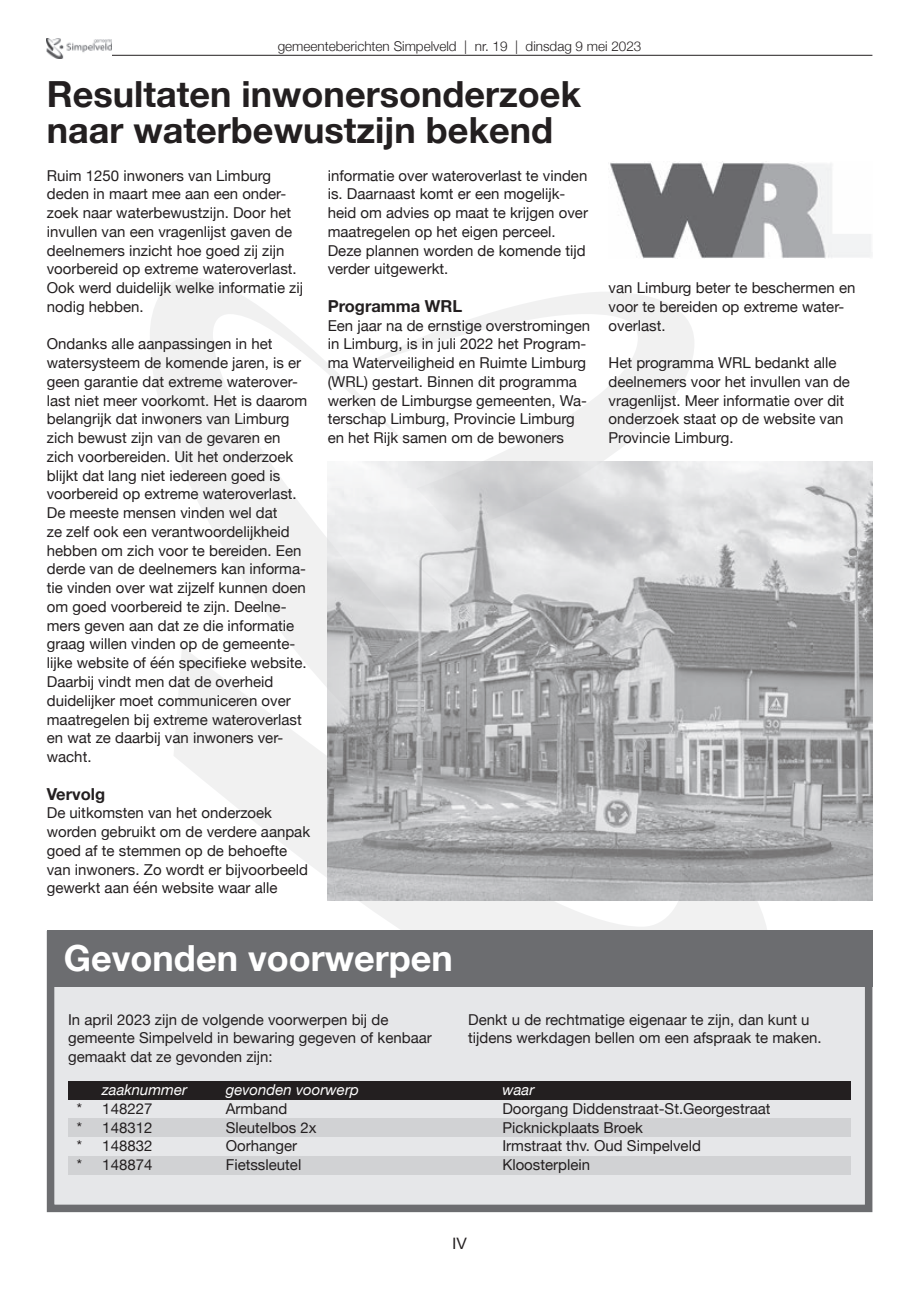
<style>
.page{position:relative;width:915px;height:1293px;background:#fff}
.page>*{position:absolute;margin:0;border:0;box-sizing:border-box;transform-origin:0 0}
.t1{font:700 36px/36px "Helvetica Neue";color:#231f20}
.t2{font:700 36px "Helvetica Neue";color:#fff}
.t3{font:700 16.5px "Helvetica Neue";color:#231f20}
.t4{font:15.75px "Arial";color:#231f20}
.t5{font:15px/18.8px "Helvetica Neue";color:#231f20}
.t6{font:condensed 15px "Bernina Sans";color:#231f20}
.t7{font:italic 15px "Helvetica Neue";color:#fff}
.t8{font:300 13.5px "Helvetica Neue";color:#231f20}
</style>
<div class="page">
<hr style="left:89px;top:55px;width:783px;height:1px;background:#231f20">
<svg style="left:173px;top:749px;width:596px;height:182px"></svg>
<svg style="left:150px;top:277px;width:212px;height:472px"></svg>
<svg style="left:362px;top:292px;width:332px;height:170px"></svg>
<img style="left:47px;top:39px;width:65px;height:20px">
<div style="left:51px;top:934px;width:817px;height:274px;background:#e6e7e9"></div>
<div style="left:47px;top:931px;width:825px;height:281px;border:8px solid #6c6d70"></div>
<div style="left:47px;top:931px;width:825px;height:56px;background:#6c6d70"></div>
<div style="left:68px;top:1118px;width:782px;height:19px;background:#d1d2d4"></div>
<div style="left:68px;top:1081px;width:782px;height:18px;background:#231f20"></div>
<div style="left:68px;top:1156px;width:782px;height:18px;background:#d1d2d4"></div>
<img style="left:610px;top:162px;width:262px;height:97px">
<img style="left:327px;top:462px;width:545px;height:438px">
<p class="t8" style="left:278px;top:36px;width:365px">gemeenteberichten Simpelveld | nr. 19 | dinsdag 9 mei 2023</p>
<p class="t6" style="left:304px;top:38px;width:312px">weekblad d’r Troebadoer | nr. 19 | dinsdag 9 mei 2023</p>
<h1 class="t1" style="left:47px;top:77px;width:535px">Resultaten inwonersonderzoek naar waterbewustzijn bekend</h1>
<p class="t5" style="left:47px;top:167px;width:258px">Ruim 1250 inwoners van Limburg deden in maart mee aan een onder&shy;zoek naar waterbewustzijn. Door het invullen van een vragenlijst gaven de deelnemers inzicht hoe goed zij zijn voorbereid op extreme wateroverlast.<br>Ook werd duidelijk welke informatie zij nodig hebben.</p>
<p class="t5" style="left:47px;top:335px;width:262px">Ondanks alle aanpassingen in het watersysteem de komende jaren, is er geen garantie dat extreme waterover&shy;last niet meer voorkomt. Het is daarom belangrijk dat inwoners van Limburg zich bewust zijn van de gevaren en zich voorbereiden. Uit het onderzoek blijkt dat lang niet iedereen goed is voorbereid op extreme wateroverlast.<br>De meeste mensen vinden wel dat<br>ze zelf ook een verantwoordelijkheid hebben om zich voor te bereiden. Een derde van de deelnemers kan informa&shy;tie vinden over wat zijzelf kunnen doen om goed voorbereid te zijn. Deelne&shy;mers geven aan dat ze die informatie graag willen vinden op de gemeente&shy;lijke website of één specifieke website.<br>Daarbij vindt men dat de overheid duidelijker moet communiceren over maatregelen bij extreme wateroverlast en wat ze daarbij van inwoners ver&shy;wacht.</p>
<p class="t3" style="left:47px;top:780px;width:60px">Vervolg</p>
<p class="t5" style="left:47px;top:804px;width:265px">De uitkomsten van het onderzoek worden gebruikt om de verdere aanpak goed af te stemmen op de behoefte van inwoners. Zo wordt er bijvoorbeeld gewerkt aan één website waar alle</p>
<p class="t5" style="left:327px;top:167px;width:262px">informatie over wateroverlast te vinden is. Daarnaast komt er een mogelijk&shy;heid om advies op maat te krijgen over maatregelen op het eigen perceel.<br>Deze plannen worden de komende tijd verder uitgewerkt.</p>
<p class="t3" style="left:327px;top:293px;width:136px">Programma WRL</p>
<p class="t5" style="left:327px;top:317px;width:264px">Een jaar na de ernstige overstromingen in Limburg, is in juli 2022 het Program&shy;ma Waterveiligheid en Ruimte Limburg (WRL) gestart. Binnen dit programma werken de Limburgse gemeenten, Wa&shy;terschap Limburg, Provincie Limburg en het Rijk samen om de bewoners</p>
<h1 class="t2" style="left:64px;top:930px;width:390px">Gevonden voorwerpen</h1>
<p class="t5" style="left:608px;top:279px;width:248px">van Limburg beter te beschermen en voor te bereiden op extreme water&shy;overlast.</p>
<p class="t5" style="left:608px;top:354px;width:243px">Het programma WRL bedankt alle deelnemers voor het invullen van de vragenlijst. Meer informatie over dit onderzoek staat op de website van<br>Provincie Limburg.</p>
<p class="t5" style="left:68px;top:1010px;width:365px">In april 2023 zijn de volgende voorwerpen bij de gemeente Simpelveld in bewaring gegeven of kenbaar gemaakt dat ze gevonden zijn:</p>
<p class="t5" style="left:468px;top:1010px;width:355px">Denkt u de rechtmatige eigenaar te zijn, dan kunt u tijdens werkdagen bellen om een afspraak te maken.</p>
<p class="t7" style="left:102px;top:1079px;width:86px">zaaknummer</p>
<p class="t7" style="left:226px;top:1079px;width:135px">gevonden voorwerp</p>
<p class="t7" style="left:502px;top:1079px;width:33px">waar</p>
<p class="t5" style="left:77px;top:1100px;width:77px">* 148227</p>
<p class="t5" style="left:226px;top:1100px;width:63px">Armband</p>
<p class="t5" style="left:502px;top:1100px;width:270px">Doorgang Diddenstraat-St.Georgestraat</p>
<p class="t5" style="left:77px;top:1118px;width:77px">* 148312</p>
<p class="t5" style="left:226px;top:1118px;width:92px">Sleutelbos 2x</p>
<p class="t5" style="left:502px;top:1118px;width:142px">Picknickplaats Broek</p>
<p class="t5" style="left:77px;top:1137px;width:77px">* 148832</p>
<p class="t5" style="left:226px;top:1137px;width:73px">Oorhanger</p>
<p class="t5" style="left:502px;top:1137px;width:200px">Irmstraat thv. Oud Simpelveld</p>
<p class="t5" style="left:77px;top:1156px;width:77px">* 148874</p>
<p class="t5" style="left:226px;top:1156px;width:77px">Fietssleutel</p>
<p class="t5" style="left:502px;top:1156px;width:89px">Kloosterplein</p>
<p class="t4" style="left:452px;top:1233px;width:16px">IV</p>
</div>
